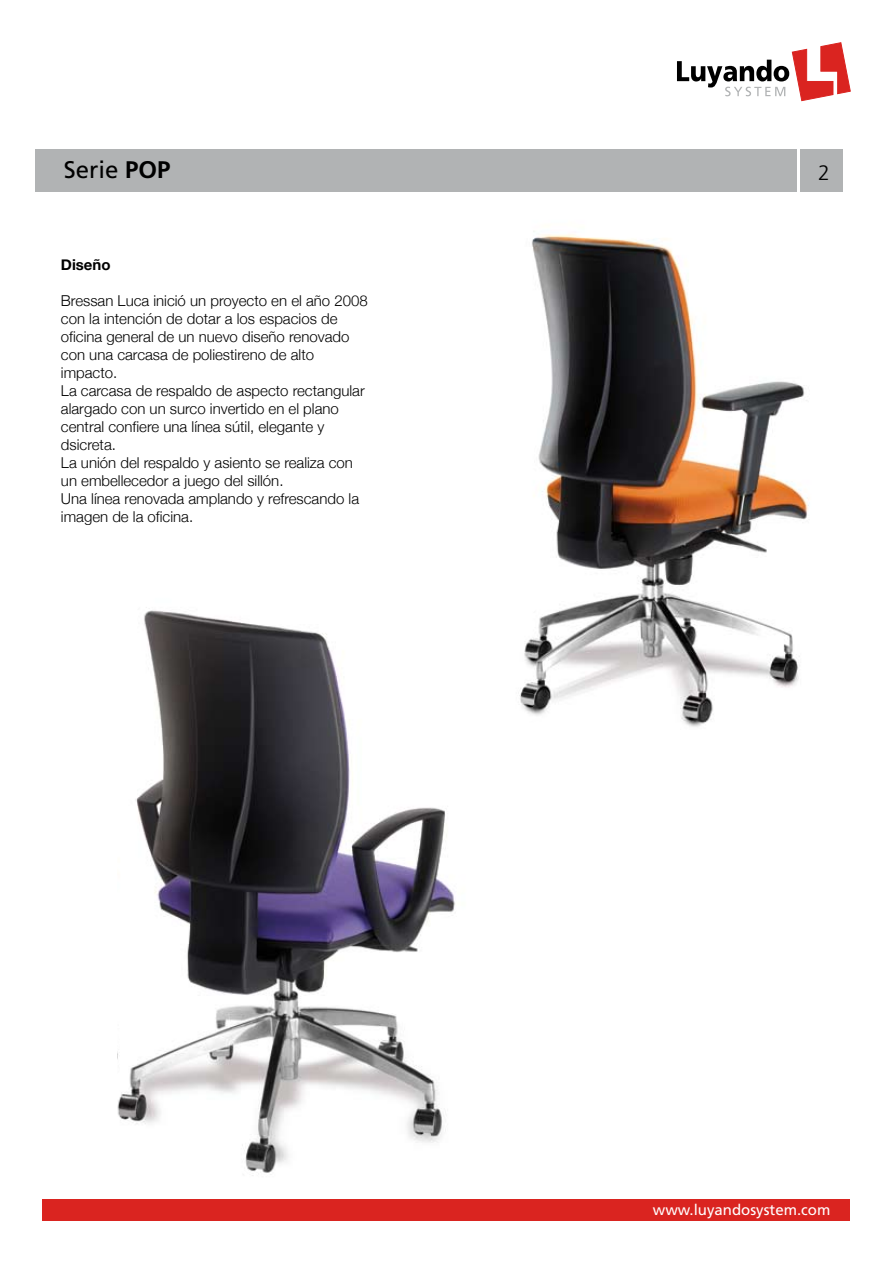
<style>
.page{position:relative;width:893px;height:1263px;background:#fff}
.page>*{position:absolute;margin:0;border:0;box-sizing:border-box;transform-origin:0 0}
.t1{font:24px "Frutiger";color:#000}
.t2{font:300 21px "Frutiger";color:#000}
.t3{font:300 15px/18px "Helvetica Neue";color:#000}
.t4{font:15px "Frutiger";color:#fff}
.t5{font:700 15px "Helvetica Neue";color:#000}
.s1{font-weight:700}
</style>
<div class="page">
<div style="left:43px;top:1199px;width:807px;height:21px;background:#da2420"></div>
<svg style="left:677px;top:42px;width:174px;height:59px"></svg>
<div style="left:800px;top:149px;width:43px;height:42px;background:#b1b3b4"></div>
<div style="left:35px;top:149px;width:761px;height:42px;background:#b1b3b4"></div>
<img style="left:519px;top:231px;width:291px;height:496px">
<img style="left:117px;top:610px;width:338px;height:566px">
<h1 class="t1" style="left:64px;top:155px;width:108px">Serie <span class="s1">POP</span></h1>
<p class="t5" style="left:61px;top:255px;width:51px">Diseño</p>
<p class="t3" style="left:61px;top:291px;width:308px">Bressan Luca inició un proyecto en el año 2008 con la intención de dotar a los espacios de oficina general de un nuevo diseño renovado con una carcasa de poliestireno de alto impacto.<br>La carcasa de respaldo de aspecto rectangular alargado con un surco invertido en el plano central confiere una línea sútil, elegante y dsicreta.<br>La unión del respaldo y asiento se realiza con un embellecedor a juego del sillón.<br>Una línea renovada amplando y refrescando la imagen de la oficina.</p>
<h2 class="t2" style="left:818px;top:161px;width:13px">2</h2>
<p class="t4" style="left:653px;top:1201px;width:179px">www.luyandosystem.com</p>
</div>
